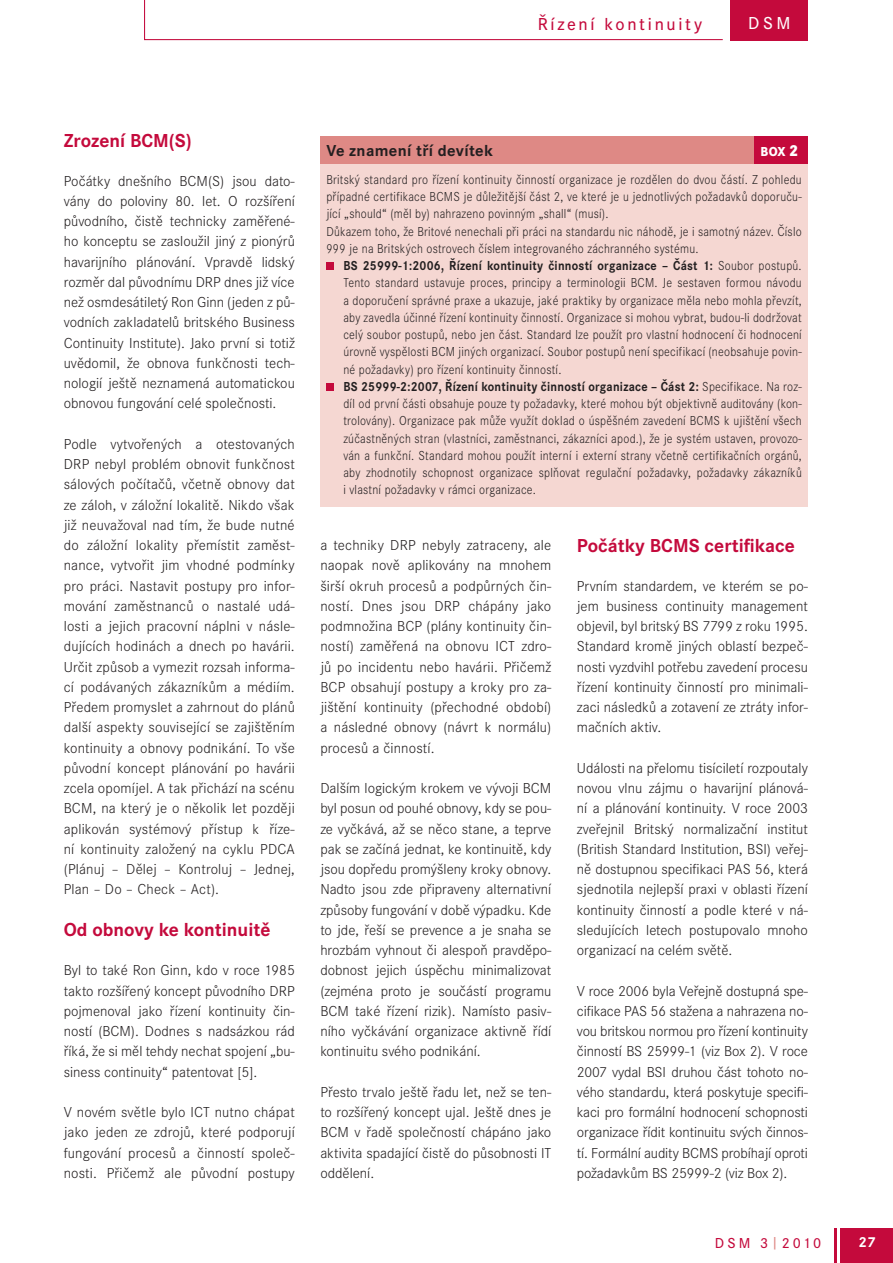
<style>
.page{position:relative;width:893px;height:1263px;background:#fff}
.page>*{position:absolute;margin:0;border:0;box-sizing:border-box;transform-origin:0 0}
.t1{font:700 19.5px "Corporate STOT";color:#c40a3c}
.t2{font:500 18px "Corporate STOT";letter-spacing:.15em;color:#c40a3c}
.t3{font:500 18px "Corporate STOT";color:#fff}
.t4{font:700 16.5px "Corporate STOT";letter-spacing:.02em;color:#231f20}
.t5{font:300 15px/20.2px "Corporate STOT";color:#231f20;text-align:justify}
.t6{font:500 15px "Corporate STOT";letter-spacing:.2em;color:#c40a3c}
.t7{font:700 15px "Corporate STOT";color:#fff}
.t8{font:300 13.5px/17.2px "Corporate STOT";letter-spacing:.02em;color:#231f20;scale:.9 1}
.s1{font-weight:800;color:#fff}
.s2{font-weight:800;font-size:16.5px;color:#fff}
.s3{font-weight:700}
.s4{color:#de8985}
</style>
<div class="page">
<hr style="left:834px;top:1228px;width:3px;height:35px;background:#c40a3c">
<div style="left:841px;top:1228px;width:52px;height:35px;background:#c40a3c"></div>
<div style="left:731px;top:0;width:77px;height:40px;background:#c40a3c"></div>
<svg style="left:144px;top:0;width:579px;height:41px"></svg>
<div style="left:320px;top:136px;width:435px;height:28px;background:#de8985"></div>
<div style="left:755px;top:136px;width:53px;height:28px;background:#c40a3c"></div>
<div style="left:320px;top:164px;width:488px;height:343px;background:#f5d7d2"></div>
<div style="left:326px;top:262px;width:8px;height:8px;background:#c40a3c"></div>
<div style="left:326px;top:383px;width:8px;height:8px;background:#c40a3c"></div>
<p class="t2" style="left:538px;top:14px;width:166px">Řízení kontinuity</p>
<p class="t3" style="left:748px;top:12px;width:44px">DSM</p>
<h1 class="t1" style="left:64px;top:129px;width:130px">Zrození BCM(S)</h1>
<p class="t5" style="left:64px;top:171px;width:233px">Počátky dnešního BCM(S) jsou dato&shy;vány do poloviny 80. let. O rozšíření původního, čistě technicky zaměřené&shy;ho konceptu se zasloužil jiný z pionýrů havarijního plánování. Vpravdě lidský rozměr dal původnímu DRP dnes již více než osmdesátiletý Ron Ginn (jeden z pů&shy;vodních zakladatelů britského Business Continuity Institute). Jako první si totiž uvědomil, že obnova funkčnosti tech&shy;nologií ještě neznamená automatickou obnovou fungování celé společnosti.</p>
<p class="t5" style="left:64px;top:434px;width:233px">Podle vytvořených a otestovaných DRP nebyl problém obnovit funkčnost sálových počítačů, včetně obnovy dat ze záloh, v záložní lokalitě. Nikdo však již neuvažoval nad tím, že bude nutné do záložní lokality přemístit zaměst&shy;nance, vytvořit jim vhodné podmínky pro práci. Nastavit postupy pro infor&shy;mování zaměstnanců o nastalé udá&shy;losti a jejich pracovní náplni v násle&shy;dujících hodinách a dnech po havárii.<br>Určit způsob a vymezit rozsah informa&shy;cí podávaných zákazníkům a médiím.<br>Předem promyslet a zahrnout do plánů další aspekty související se zajištěním kontinuity a obnovy podnikání. To vše původní koncept plánování po havárii zcela opomíjel. A tak přichází na scénu BCM, na který je o několik let později aplikován systémový přístup k říze&shy;ní kontinuity založený na cyklu PDCA (Plánuj – Dělej – Kontroluj – Jednej, Plan – Do – Check – Act).</p>
<h1 class="t1" style="left:64px;top:919px;width:208px">Od obnovy ke kontinuitě</h1>
<p class="t5" style="left:64px;top:960px;width:233px">Byl to také Ron Ginn, kdo v roce 1985 takto rozšířený koncept původního DRP pojmenoval jako řízení kontinuity čin&shy;ností (BCM). Dodnes s nadsázkou rád říká, že si měl tehdy nechat spojení „bu&shy;siness continuity“ patentovat [5].</p>
<p class="t5" style="left:64px;top:1102px;width:233px">V novém světle bylo ICT nutno chápat jako jeden ze zdrojů, které podporují fungování procesů a činností společ&shy;nosti. Přičemž ale původní postupy</p>
<p class="t4" style="left:326px;top:141px;width:168px">Ve znamení tří devítek</p>
<p class="t8" style="left:326px;top:137px;width:530px;line-height:28.2px;text-align:right"><span class="s1">BOX</span> <span class="s2">2<br></span>Britský standard pro řízení kontinuity činností organizace je rozdělen do dvou částí. Z pohledu</p>
<p class="t8" style="left:326px;top:188px;width:530px">případné certifikace BCMS je důležitější část 2, ve které je u jednotlivých požadavků doporuču&shy;jící „should“ (měl by) nahrazeno povinným „shall“ (musí).<br>Důkazem toho, že Britové nenechali při práci na standardu nic náhodě, je i samotný název. Číslo 999 je na Britských ostrovech číslem integrovaného záchranného systému.</p>
<p class="t8" style="left:343px;top:257px;width:511px"><span class="s3">BS 25999-1:2006, Řízení kontinuity činností organizace – Část 1:</span> Soubor postupů.<br>Tento standard ustavuje proces, principy a terminologii BCM. Je sestaven formou návodu a doporučení správné praxe a ukazuje, jaké praktiky by organizace měla nebo mohla převzít, aby zavedla účinné řízení kontinuity činností. Organizace si mohou vybrat, budou-li dodržovat celý soubor postupů, nebo jen část. Standard lze použít pro vlastní hodnocení či hodnocení úrovně vyspělosti BCM jiných organizací. Soubor postupů není specifikací (neobsahuje povin&shy;né požadavky) pro řízení kontinuity činností.<br><span class="s3">BS 25999-2:2007, Řízení kontinuity činností organizace – Část 2:</span> Specifikace. Na roz&shy;díl od první části obsahuje pouze ty požadavky, které mohou být objektivně auditovány (kon&shy;trolovány). Organizace pak může využít doklad o úspěšném zavedení BCMS k ujištění všech zúčastněných stran (vlastníci, zaměstnanci, zákazníci apod.), že je systém ustaven, provozo&shy;ván a funkční. Standard mohou použít interní i externí strany včetně certifikačních orgánů, aby zhodnotily schopnost organizace splňovat regulační požadavky, požadavky zákazníků i vlastní požadavky v rámci organizace.</p>
<p class="t5" style="left:320px;top:535px;width:233px">a techniky DRP nebyly zatraceny, ale naopak nově aplikovány na mnohem širší okruh procesů a podpůrných čin&shy;ností. Dnes jsou DRP chápány jako podmnožina BCP (plány kontinuity čin&shy;ností) zaměřená na obnovu ICT zdro&shy;jů po incidentu nebo havárii. Přičemž BCP obsahují postupy a kroky pro za&shy;jištění kontinuity (přechodné období) a následné obnovy (návrt k normálu) procesů a činností.</p>
<p class="t5" style="left:320px;top:778px;width:233px">Dalším logickým krokem ve vývoji BCM byl posun od pouhé obnovy, kdy se pou&shy;ze vyčkává, až se něco stane, a teprve pak se začíná jednat, ke kontinuitě, kdy jsou dopředu promýšleny kroky obnovy.<br>Nadto jsou zde připraveny alternativní způsoby fungování v době výpadku. Kde to jde, řeší se prevence a je snaha se hrozbám vyhnout či alespoň pravděpo&shy;dobnost jejich úspěchu minimalizovat (zejména proto je součástí programu BCM také řízení rizik). Namísto pasiv&shy;ního vyčkávání organizace aktivně řídí kontinuitu svého podnikání.</p>
<p class="t5" style="left:320px;top:1082px;width:233px">Přesto trvalo ještě řadu let, než se ten&shy;to rozšířený koncept ujal. Ještě dnes je BCM v řadě společností chápáno jako aktivita spadající čistě do působnosti IT oddělení.</p>
<h1 class="t1" style="left:577px;top:534px;width:219px">Počátky BCMS certifikace</h1>
<p class="t5" style="left:577px;top:576px;width:233px">Prvním standardem, ve kterém se po&shy;jem business continuity management objevil, byl britský BS 7799 z roku 1995.<br>Standard kromě jiných oblastí bezpeč&shy;nosti vyzdvihl potřebu zavedení procesu řízení kontinuity činností pro minimali&shy;zaci následků a zotavení ze ztráty infor&shy;mačních aktiv.</p>
<p class="t5" style="left:577px;top:758px;width:233px">Události na přelomu tisíciletí rozpoutaly novou vlnu zájmu o havarijní plánová&shy;ní a plánování kontinuity. V roce 2003 zveřejnil Britský normalizační institut (British Standard Institution, BSI) veřej&shy;ně dostupnou specifikaci PAS 56, která sjednotila nejlepší praxi v oblasti řízení kontinuity činností a podle které v ná&shy;sledujících letech postupovalo mnoho organizací na celém světě.</p>
<p class="t5" style="left:577px;top:981px;width:233px">V roce 2006 byla Veřejně dostupná spe&shy;cifikace PAS 56 stažena a nahrazena no&shy;vou britskou normou pro řízení kontinuity činností BS 25999-1 (viz Box 2). V roce 2007 vydal BSI druhou část tohoto no&shy;vého standardu, která poskytuje specifi&shy;kaci pro formální hodnocení schopnosti organizace řídit kontinuitu svých činnos&shy;tí. Formální audity BCMS probíhají oproti požadavkům BS 25999-2 (viz Box 2).</p>
<p class="t6" style="left:715px;top:1234px;width:108px">DSM 3<span class="s4">|</span>2010</p>
<p class="t7" style="left:858px;top:1234px;width:19px">27</p>
</div>
